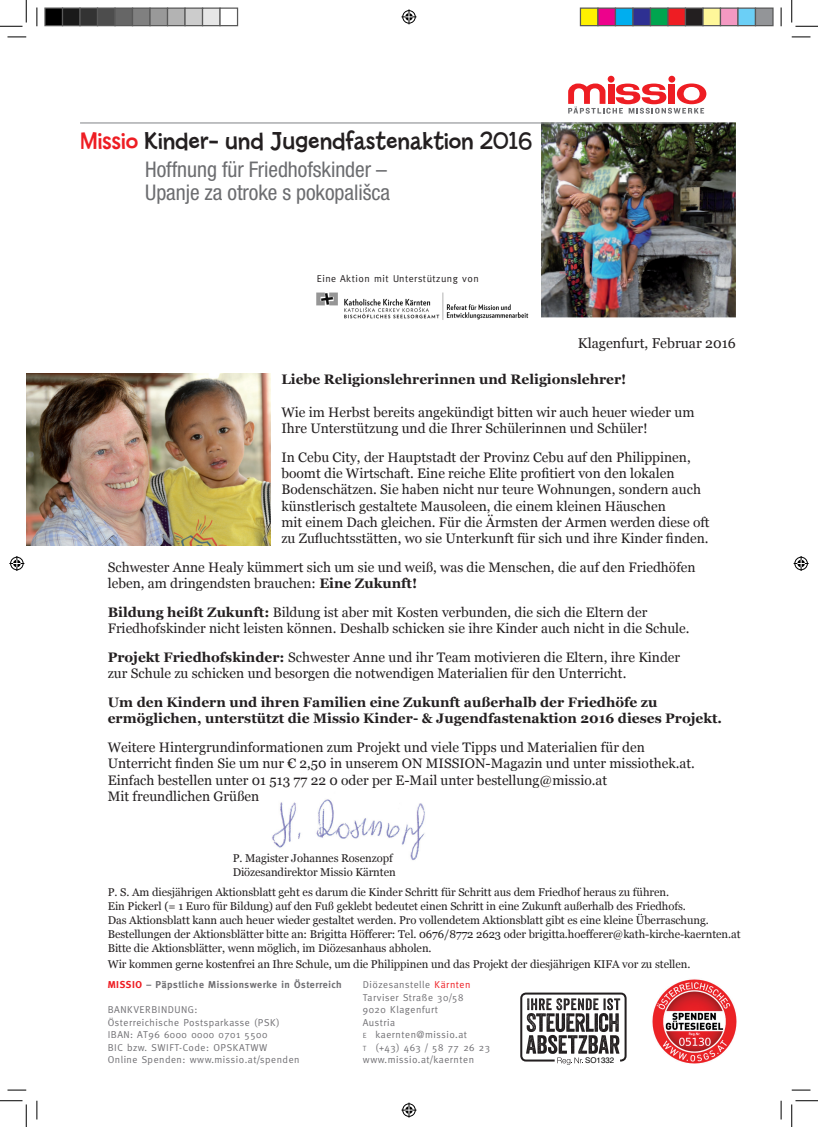
<style>
.page{position:relative;width:818px;height:1127px;background:#fff}
.page>*{position:absolute;margin:0;border:0;box-sizing:border-box;transform-origin:0 0}
.t1{font:25.75px "Billy";color:#231f20}
.t2{font:condensed 21.62px/22.8px "Helvetica Neue";letter-spacing:-.005em;color:#6c6d70}
.t3{font:14.12px "Georgia";color:#231f20}
.t4{font:13.75px/16.2px "Georgia";color:#231f20}
.t5{font:700 13.75px/16.2px "Georgia";color:#231f20}
.t6{font:11.25px/13.8px "Georgia";letter-spacing:-.005em;color:#231f20}
.t7{font:10px/12.5px "Meta";letter-spacing:.05em;color:#717074}
.t8{font:700 10px "Meta";letter-spacing:.05em;color:#717074}
.t9{font:10px "Meta";letter-spacing:.05em;color:#231f20}
.t10{font:7.88px "Helvetica";color:#000}
.s1{color:#ee1d23}
.s2{font-weight:700}
.s3{font-size:7.5px}
</style>
<div class="page">
<img style="left:541px;top:122px;width:195px;height:195px">
<img style="left:272px;top:799px;width:153px;height:62px">
<img style="left:26px;top:373px;width:245px;height:172px">
<div style="left:608px;top:76px;width:6px;height:7px;background:#ee1d23;border-radius:50%"></div>
<div style="left:668px;top:76px;width:7px;height:7px;background:#ee1d23;border-radius:50%"></div>
<svg style="left:568px;top:83px;width:138px;height:31px"></svg>
<hr style="left:80px;top:122px;width:633px;height:1px;background:#939598">
<img style="left:316px;top:292px;width:213px;height:28px">
<img style="left:652px;top:979px;width:85px;height:85px">
<svg style="left:520px;top:992px;width:106px;height:72px"></svg>
<svg style="left:8px;top:36px;width:18px;height:2px"></svg>
<svg style="left:792px;top:36px;width:18px;height:2px"></svg>
<svg style="left:8px;top:1089px;width:18px;height:1px"></svg>
<svg style="left:792px;top:1089px;width:18px;height:1px"></svg>
<svg style="left:36px;top:8px;width:2px;height:18px"></svg>
<svg style="left:36px;top:1100px;width:2px;height:19px"></svg>
<svg style="left:780px;top:8px;width:2px;height:18px"></svg>
<svg style="left:780px;top:1100px;width:2px;height:19px"></svg>
<svg style="left:0;top:0;width:27px;height:27px"></svg>
<svg style="left:0;top:1100px;width:27px;height:26px"></svg>
<svg style="left:791px;top:0;width:27px;height:27px"></svg>
<svg style="left:791px;top:1100px;width:27px;height:26px"></svg>
<svg style="left:401px;top:9px;width:15px;height:15px"></svg>
<svg style="left:401px;top:1102px;width:15px;height:15px"></svg>
<svg style="left:9px;top:556px;width:15px;height:15px"></svg>
<svg style="left:793px;top:556px;width:15px;height:15px"></svg>
<div style="left:45px;top:8px;width:18px;height:18px;background:#000"></div>
<div style="left:44px;top:8px;width:19px;height:18px;border:1px solid #595959"></div>
<div style="left:63px;top:8px;width:17px;height:18px;background:#1a1a1a"></div>
<div style="left:62px;top:8px;width:19px;height:18px;border:1px solid #595959"></div>
<div style="left:80px;top:8px;width:18px;height:18px;background:#333"></div>
<div style="left:79px;top:8px;width:19px;height:18px;border:1px solid #595959"></div>
<div style="left:98px;top:8px;width:17px;height:18px;background:#4d4d4d"></div>
<div style="left:97px;top:8px;width:19px;height:18px;border:1px solid #595959"></div>
<div style="left:115px;top:8px;width:18px;height:18px;background:#666"></div>
<div style="left:114px;top:8px;width:19px;height:18px;border:1px solid #595959"></div>
<div style="left:133px;top:8px;width:17px;height:18px;background:#808080"></div>
<div style="left:132px;top:8px;width:19px;height:18px;border:1px solid #595959"></div>
<div style="left:150px;top:8px;width:18px;height:18px;background:#999"></div>
<div style="left:149px;top:8px;width:19px;height:18px;border:1px solid #595959"></div>
<div style="left:168px;top:8px;width:17px;height:18px;background:#b3b3b3"></div>
<div style="left:167px;top:8px;width:19px;height:18px;border:1px solid #595959"></div>
<div style="left:185px;top:8px;width:18px;height:18px;background:#ccc"></div>
<div style="left:184px;top:8px;width:19px;height:18px;border:1px solid #595959"></div>
<div style="left:203px;top:8px;width:17px;height:18px;background:#e6e6e6"></div>
<div style="left:202px;top:8px;width:19px;height:18px;border:1px solid #595959"></div>
<div style="left:219px;top:8px;width:19px;height:18px;border:1px solid #595959"></div>
<div style="left:580px;top:8px;width:18px;height:18px;background:#fff101"></div>
<div style="left:580px;top:8px;width:18px;height:18px;border:1px solid #595959"></div>
<div style="left:598px;top:8px;width:17px;height:18px;background:#ed028c"></div>
<div style="left:597px;top:8px;width:19px;height:18px;border:1px solid #595959"></div>
<div style="left:615px;top:8px;width:18px;height:18px;background:#00aeef"></div>
<div style="left:615px;top:8px;width:18px;height:18px;border:1px solid #595959"></div>
<div style="left:633px;top:8px;width:17px;height:18px;background:#2e3092"></div>
<div style="left:632px;top:8px;width:19px;height:18px;border:1px solid #595959"></div>
<div style="left:650px;top:8px;width:18px;height:18px;background:#00a54f"></div>
<div style="left:650px;top:8px;width:18px;height:18px;border:1px solid #595959"></div>
<div style="left:668px;top:8px;width:17px;height:18px;background:#ee1d23"></div>
<div style="left:667px;top:8px;width:19px;height:18px;border:1px solid #595959"></div>
<div style="left:685px;top:8px;width:18px;height:18px;background:#231f20"></div>
<div style="left:685px;top:8px;width:18px;height:18px;border:1px solid #595959"></div>
<div style="left:703px;top:8px;width:17px;height:18px;background:#fff79a"></div>
<div style="left:702px;top:8px;width:19px;height:18px;border:1px solid #595959"></div>
<div style="left:720px;top:8px;width:18px;height:18px;background:#f499c2"></div>
<div style="left:720px;top:8px;width:18px;height:18px;border:1px solid #595959"></div>
<div style="left:738px;top:8px;width:17px;height:18px;background:#6bcff6"></div>
<div style="left:737px;top:8px;width:19px;height:18px;border:1px solid #595959"></div>
<div style="left:755px;top:8px;width:18px;height:18px;background:#939598"></div>
<div style="left:755px;top:8px;width:18px;height:18px;border:1px solid #595959"></div>
<h1 class="t1" style="left:80px;top:126px;width:454px"><span class="s1">Missio</span> Kinder- und Jugendfastenaktion 2016</h1>
<h2 class="t2" style="left:145px;top:158px;width:246px">Hoffnung für Friedhofskinder –<br>Upanje za otroke s pokopališca</h2>
<p class="t9" style="left:317px;top:272px;width:164px">Eine Aktion mit Unterstützung von</p>
<p class="t3" style="left:578px;top:333px;width:159px">Klagenfurt, Februar 2016</p>
<p class="t5" style="left:281px;top:370px;width:346px">Liebe Religionslehrerinnen und Religionslehrer!</p>
<p class="t4" style="left:281px;top:403px;width:415px">Wie im Herbst bereits angekündigt bitten wir auch heuer wieder um<br>Ihre Unterstützung und die Ihrer Schülerinnen und Schüler!</p>
<p class="t4" style="left:281px;top:448px;width:430px">In Cebu City, der Hauptstadt der Provinz Cebu auf den Philippinen, boomt die Wirtschaft. Eine reiche Elite profitiert von den lokalen Bodenschätzen. Sie haben nicht nur teure Wohnungen, sondern auch künstlerisch gestaltete Mausoleen, die einem kleinen Häuschen<br>mit einem Dach gleichen. Für die Ärmsten der Armen werden diese oft zu Zufluchtsstätten, wo sie Unterkunft für sich und ihre Kinder finden.</p>
<p class="t4" style="left:108px;top:558px;width:589px">Schwester Anne Healy kümmert sich um sie und weiß, was die Menschen, die auf den Friedhöfen leben, am dringendsten brauchen: <span class="s2">Eine Zukunft!</span></p>
<p class="t4" style="left:108px;top:603px;width:583px"><span class="s2">Bildung heißt Zukunft:</span> Bildung ist aber mit Kosten verbunden, die sich die Eltern der<br>Friedhofskinder nicht leisten können. Deshalb schicken sie ihre Kinder auch nicht in die Schule.</p>
<p class="t4" style="left:108px;top:648px;width:574px"><span class="s2">Projekt Friedhofskinder:</span> Schwester Anne und ihr Team motivieren die Eltern, ihre Kinder zur Schule zu schicken und besorgen die notwendigen Materialien für den Unterricht.</p>
<p class="t5" style="left:108px;top:693px;width:616px">Um den Kindern und ihren Familien eine Zukunft außerhalb der Friedhöfe zu ermöglichen, unterstützt die Missio Kinder- &amp; Jugendfastenaktion 2016 dieses Projekt.</p>
<p class="t4" style="left:108px;top:738px;width:589px">Weitere Hintergrundinformationen zum Projekt und viele Tipps und Materialien für den Unterricht finden Sie um nur € 2,50 in unserem ON MISSION-Magazin und unter missiothek.at.<br>Einfach bestellen unter 01 513 77 22 0 oder per E-Mail unter bestellung@missio.at<br>Mit freundlichen Grüßen</p>
<p class="t6" style="left:233px;top:850px;width:165px">P. Magister Johannes Rosenzopf<br>Diözesandirektor Missio Kärnten</p>
<p class="t6" style="left:108px;top:885px;width:634px">P. S. Am diesjährigen Aktionsblatt geht es darum die Kinder Schritt für Schritt aus dem Friedhof heraus zu führen.<br>Ein Pickerl (= 1 Euro für Bildung) auf den Fuß geklebt bedeutet einen Schritt in eine Zukunft außerhalb des Friedhofs.<br>Das Aktionsblatt kann auch heuer wieder gestaltet werden. Pro vollendetem Aktionsblatt gibt es eine kleine Überraschung.<br>Bestellungen der Aktionsblätter bitte an: Brigitta Höfferer: Tel. 0676/8772 2623 oder brigitta.hoefferer@kath-kirche-kaernten.at Bitte die Aktionsblätter, wenn möglich, im Diözesanhaus abholen.</p>
<p class="t6" style="left:108px;top:956px;width:584px">Wir kommen gerne kostenfrei an Ihre Schule, um die Philippinen und das Projekt der diesjährigen KIFA vor zu stellen.</p>
<p class="t8" style="left:108px;top:978px;width:235px"><span class="s1">MISSIO</span> – Päpstliche Missionswerke in Österreich</p>
<p class="t7" style="left:108px;top:1002px;width:193px">BANKVERBINDUNG:<br>Österreichische Postsparkasse (PSK)<br>IBAN: AT96 6000 0000 0701 5500<br>BIC bzw. SWIFT-Code: OPSKATWW<br>Online Spenden: www.missio.at/spenden</p>
<p class="t7" style="left:363px;top:977px;width:129px">Diözesanstelle <span class="s1">Kärnten<br></span>Tarviser Straße 30/58<br>9020 Klagenfurt<br>Austria<br><span class="s3">E</span> kaernten@missio.at<br><span class="s3">T</span> (+43) 463 / 58 77 26 23 www.missio.at/kaernten</p>
<p class="t10" style="left:585px;top:1053px;width:30px">SO1332</p>
</div>
